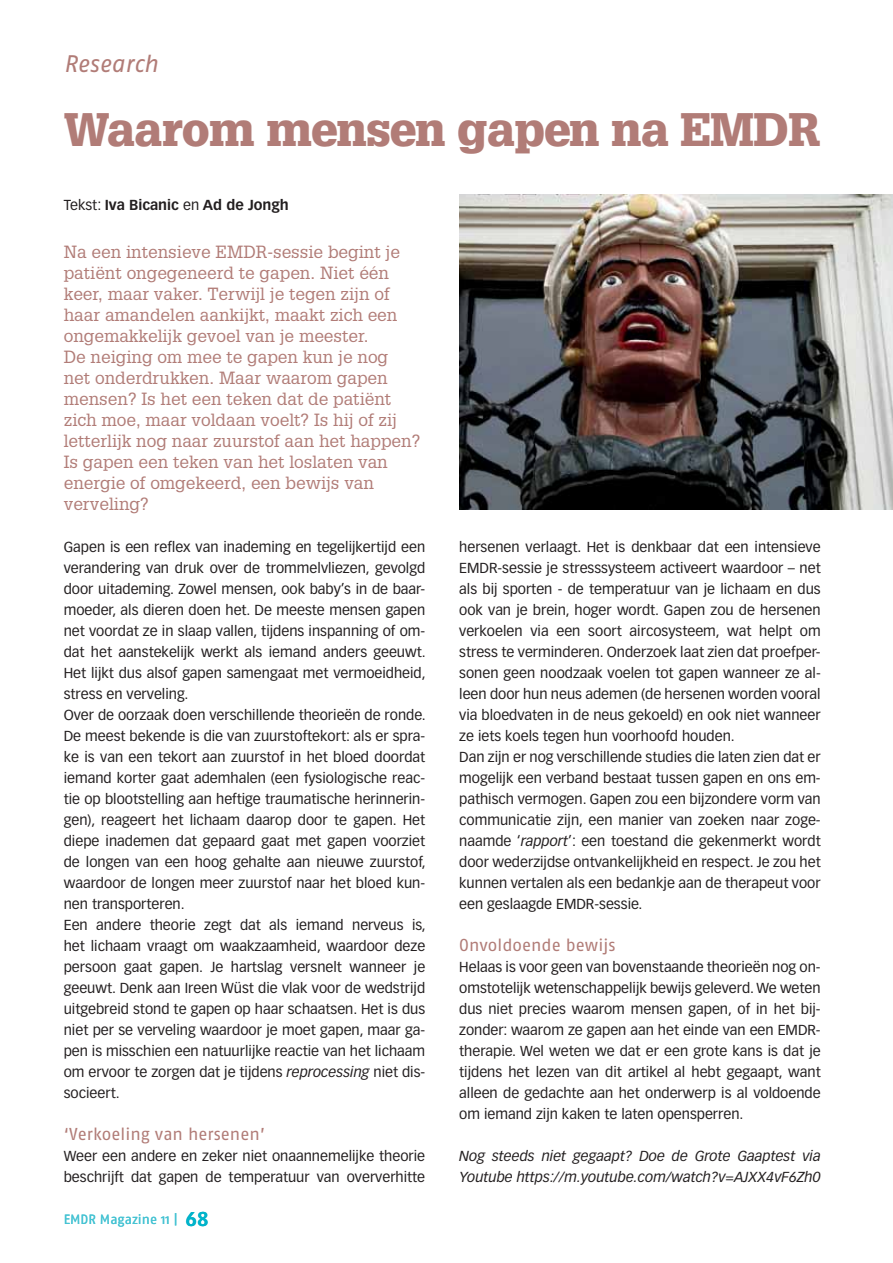
<style>
.page{position:relative;width:893px;height:1263px;background:#fff}
.page>*{position:absolute;margin:0;border:0;box-sizing:border-box;transform-origin:0 0}
.t1{font:900 45.9px "Glypha";letter-spacing:-.015em;color:#b17c77}
.t2{font:italic 24px "Fago No";color:#b17c77}
.t3{font:17.25px/21px "Glypha";color:#b17c77}
.t4{font:17.25px "Fago No";color:#b17c77}
.t5{font:14.25px/21px "Vectora LH";color:#231f20}
.t6{font:italic 14.25px/21px "Vectora LH";color:#231f20}
.t7{font:700 14.25px "Vectora LH";color:#231f20}
.t8{font:13.5px "Fago No";color:#46c3d3}
.s1{font-weight:400}
.s2{font-style:italic}
.s3{font-family:"Vectora LH";font-weight:700;font-size:19.5px;color:#00a2bb}
</style>
<div class="page">
<img style="left:459px;top:195px;width:434px;height:315px">
<h2 class="t2" style="left:64px;top:53px;width:96px">Research</h2>
<h1 class="t1" style="left:64px;top:112px;width:759px">Waarom mensen gapen na EMDR</h1>
<p class="t7" style="left:64px;top:198px;width:227px"><span class="s1">Tekst:</span> Iva Bicanic <span class="s1">en</span> Ad de Jongh</p>
<p class="t3" style="left:64px;top:243px;width:358px">Na een intensieve EMDR-sessie begint je patiënt ongegeneerd te gapen. Niet één keer, maar vaker. Terwijl je tegen zijn of haar amandelen aankijkt, maakt zich een ongemakkelijk gevoel van je meester.<br>De neiging om mee te gapen kun je nog<br>net onderdrukken. Maar waarom gapen mensen? Is het een teken dat de patiënt zich moe, maar voldaan voelt? Is hij of zij letterlijk nog naar zuurstof aan het happen?<br>Is gapen een teken van het loslaten van energie of omgekeerd, een bewijs van verveling?</p>
<p class="t5" style="left:64px;top:537px;width:364px">Gapen is een reflex van inademing en tegelijkertijd een verandering van druk over de trommelvliezen, gevolgd door uitademing. Zowel mensen, ook baby’s in de baar&shy;moeder, als dieren doen het. De meeste mensen gapen net voordat ze in slaap vallen, tijdens inspanning of om&shy;dat het aanstekelijk werkt als iemand anders geeuwt.<br>Het lijkt dus alsof gapen samengaat met vermoeidheid, stress en verveling.<br>Over de oorzaak doen verschillende theorieën de ronde.<br>De meest bekende is die van zuurstoftekort: als er spra&shy;ke is van een tekort aan zuurstof in het bloed doordat iemand korter gaat ademhalen (een fysiologische reac&shy;tie op blootstelling aan heftige traumatische herinnerin&shy;gen), reageert het lichaam daarop door te gapen. Het diepe inademen dat gepaard gaat met gapen voorziet de longen van een hoog gehalte aan nieuwe zuurstof, waardoor de longen meer zuurstof naar het bloed kun&shy;nen transporteren.<br>Een andere theorie zegt dat als iemand nerveus is, het lichaam vraagt om waakzaamheid, waardoor deze persoon gaat gapen. Je hartslag versnelt wanneer je geeuwt. Denk aan Ireen Wüst die vlak voor de wedstrijd uitgebreid stond te gapen op haar schaatsen. Het is dus niet per se verveling waardoor je moet gapen, maar ga&shy;pen is misschien een natuurlijke reactie van het lichaam om ervoor te zorgen dat je tijdens <span class="s2">reprocessing</span> niet dis&shy;socieert.</p>
<p class="t4" style="left:64px;top:1126px;width:203px">‘Verkoeling van hersenen’</p>
<p class="t5" style="left:64px;top:1146px;width:363px">Weer een andere en zeker niet onaannemelijke theorie beschrijft dat gapen de temperatuur van oververhitte</p>
<p class="t8" style="left:64px;top:1213px;width:146px">EMDR Magazine 11 | <span class="s3">68</span></p>
<p class="t5" style="left:459px;top:537px;width:363px">hersenen verlaagt. Het is denkbaar dat een intensieve EMDR-sessie je stresssysteem activeert waardoor – net als bij sporten - de temperatuur van je lichaam en dus ook van je brein, hoger wordt. Gapen zou de hersenen verkoelen via een soort aircosysteem, wat helpt om stress te verminderen. Onderzoek laat zien dat proefper&shy;sonen geen noodzaak voelen tot gapen wanneer ze al&shy;leen door hun neus ademen (de hersenen worden vooral via bloedvaten in de neus gekoeld) en ook niet wanneer ze iets koels tegen hun voorhoofd houden.<br>Dan zijn er nog verschillende studies die laten zien dat er mogelijk een verband bestaat tussen gapen en ons em&shy;pathisch vermogen. Gapen zou een bijzondere vorm van communicatie zijn, een manier van zoeken naar zoge&shy;naamde ‘<span class="s2">rapport</span>’: een toestand die gekenmerkt wordt door wederzijdse ontvankelijkheid en respect. Je zou het kunnen vertalen als een bedankje aan de therapeut voor een geslaagde EMDR-sessie.</p>
<p class="t4" style="left:459px;top:937px;width:158px">Onvoldoende bewijs</p>
<p class="t5" style="left:459px;top:957px;width:363px;text-align:justify">Helaas is voor geen van bovenstaande theorieën nog on&shy;omstotelijk wetenschappelijk bewijs geleverd. We weten dus niet precies waarom mensen gapen, of in het bij&shy;zonder: waarom ze gapen aan het einde van een EMDR&shy;therapie. Wel weten we dat er een grote kans is dat je tijdens het lezen van dit artikel al hebt gegaapt, want alleen de gedachte aan het onderwerp is al voldoende om iemand zijn kaken te laten opensperren.</p>
<p class="t6" style="left:459px;top:1146px;width:363px">Nog steeds niet gegaapt? Doe de Grote Gaaptest via<br>Youtube https://m.youtube.com/watch?v=AJXX4vF6Zh0</p>
</div>
